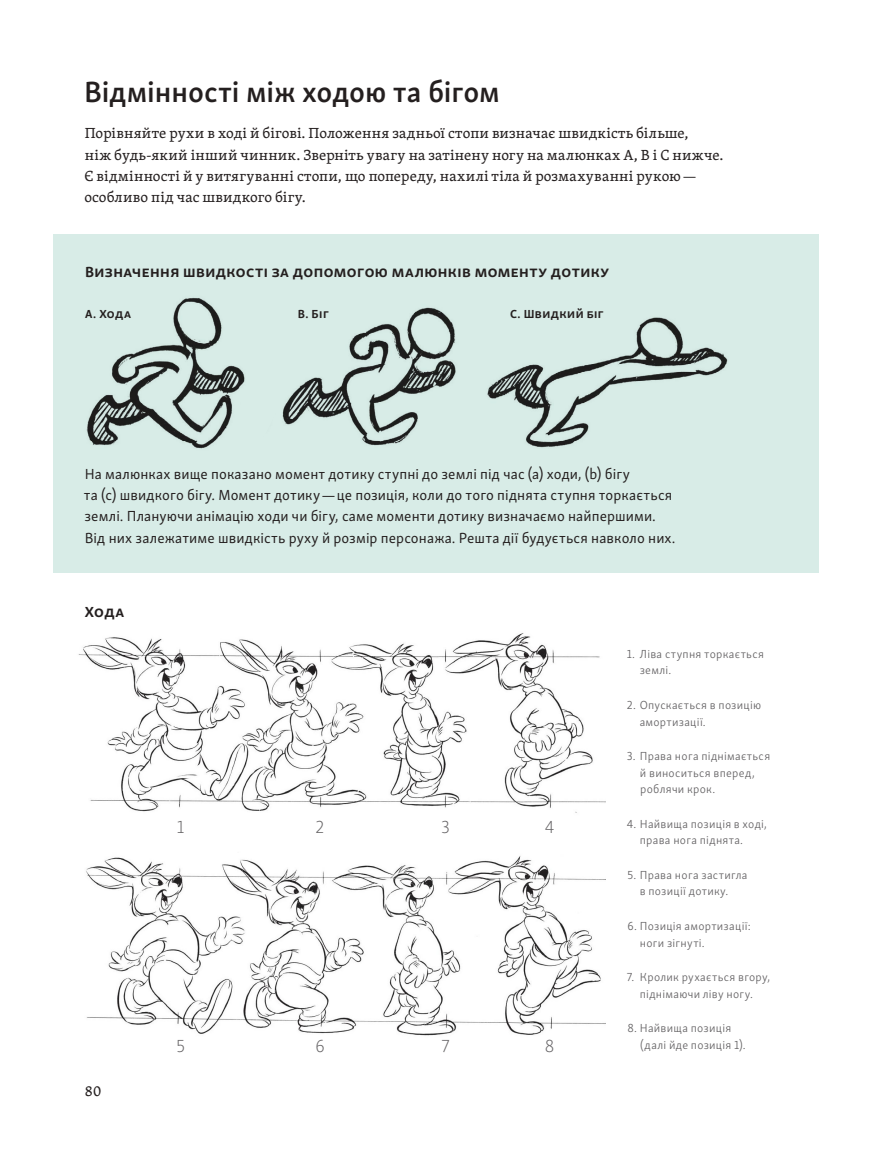
<style>
.page{position:relative;width:893px;height:1149px;background:#fff}
.page>*{position:absolute;margin:0;border:0;box-sizing:border-box;transform-origin:0 0}
.t1{font:600 30px "Skolar Sans PE";letter-spacing:-.005em;color:#241f1f}
.t2{font:18px "Skolar Sans PE El";color:#656365}
.t3{font:15px/21.3px "Skolar Sans PE";letter-spacing:.005em;color:#241f1f}
.t4{font:15px/21.3px "Skolar PE";letter-spacing:.015em;color:#241f1f}
.t5{font:700 15px "Skolar Sans PE";letter-spacing:.03em;color:#241f1f}
.t6{font:300 12px/16.5px "Skolar Sans PE";letter-spacing:.02em;color:#656365}
.t7{font:700 12px "Skolar Sans PE";letter-spacing:.035em;color:#241f1f}
</style>
<div class="page">
<div style="left:53px;top:234px;width:766px;height:338px;background:#d8ece7"></div>
<img style="left:86px;top:856px;width:520px;height:180px">
<img style="left:78px;top:633px;width:528px;height:180px">
<img style="left:86px;top:297px;width:159px;height:152px">
<img style="left:282px;top:307px;width:163px;height:139px">
<img style="left:445px;top:315px;width:283px;height:133px">
<h1 class="t1" style="left:84px;top:68px;width:417px">Відмінності між ходою та бігом</h1>
<p class="t4" style="left:84px;top:122px;width:641px">Порівняйте рухи в ході й бігові. Положення задньої стопи визначає швидкість більше,<br>ніж будь-який інший чинник. Зверніть увагу на затінену ногу на малюнках A, B і C нижче.<br>Є відмінності й у витягуванні стопи, що попереду, нахилі тіла й розмахуванні рукою — особливо під час швидкого бігу.</p>
<p class="t5" style="left:85px;top:259px;width:525px">Визначення швидкості за допомогою малюнків моменту дотику</p>
<p class="t7" style="left:85px;top:303px;width:48px">А. Хода</p>
<p class="t7" style="left:298px;top:303px;width:32px">В. Біг</p>
<p class="t7" style="left:510px;top:303px;width:95px">С. Швидкий біг</p>
<p class="t3" style="left:84px;top:461px;width:593px">На малюнках вище показано момент дотику ступні до землі під час (a) ходи, (b) бігу<br>та (c) швидкого бігу. Момент дотику — це позиція, коли до того піднята ступня торкається землі. Плануючи анімацію ходи чи бігу, саме моменти дотику визначаємо найпершими.<br>Від них залежатиме швидкість руху й розмір персонажа. Решта дії будується навколо них.</p>
<p class="t5" style="left:85px;top:599px;width:41px">Хода</p>
<h2 class="t2" style="left:177px;top:813px;width:9px">1</h2>
<h2 class="t2" style="left:316px;top:813px;width:10px">2</h2>
<h2 class="t2" style="left:441px;top:813px;width:10px">3</h2>
<h2 class="t2" style="left:545px;top:813px;width:11px">4</h2>
<p class="t4" style="left:85px;top:1079px;width:18px">80</p>
<h2 class="t2" style="left:176px;top:1032px;width:10px">5</h2>
<h2 class="t2" style="left:315px;top:1032px;width:11px">6</h2>
<h2 class="t2" style="left:441px;top:1032px;width:10px">7</h2>
<h2 class="t2" style="left:545px;top:1032px;width:11px">8</h2>
<p class="t6" style="left:640px;top:644px;width:126px;text-indent:-13px">1. Ліва ступня торкається землі.</p>
<p class="t6" style="left:640px;top:695px;width:123px;text-indent:-13px">2. Опускається в позицію амортизації.</p>
<p class="t6" style="left:640px;top:746px;width:132px;text-indent:-13px">3. Права нога піднімається й виноситься вперед, роблячи крок.</p>
<p class="t6" style="left:640px;top:814px;width:129px;text-indent:-13px">4. Найвища позиція в ході, права нога піднята.</p>
<p class="t6" style="left:627px;top:865px;width:121px;text-align:center">5. Права нога застигла в позиції дотику.</p>
<p class="t6" style="left:640px;top:916px;width:112px;text-indent:-12px">6. Позиція амортизації: ноги зігнуті.</p>
<p class="t6" style="left:627px;top:967px;width:145px;text-align:center">7. Кролик рухається вгору, піднімаючи ліву ногу.</p>
<p class="t6" style="left:640px;top:1018px;width:107px;text-indent:-13px">8. Найвища позиція (далі йде позиція 1).</p>
</div>
